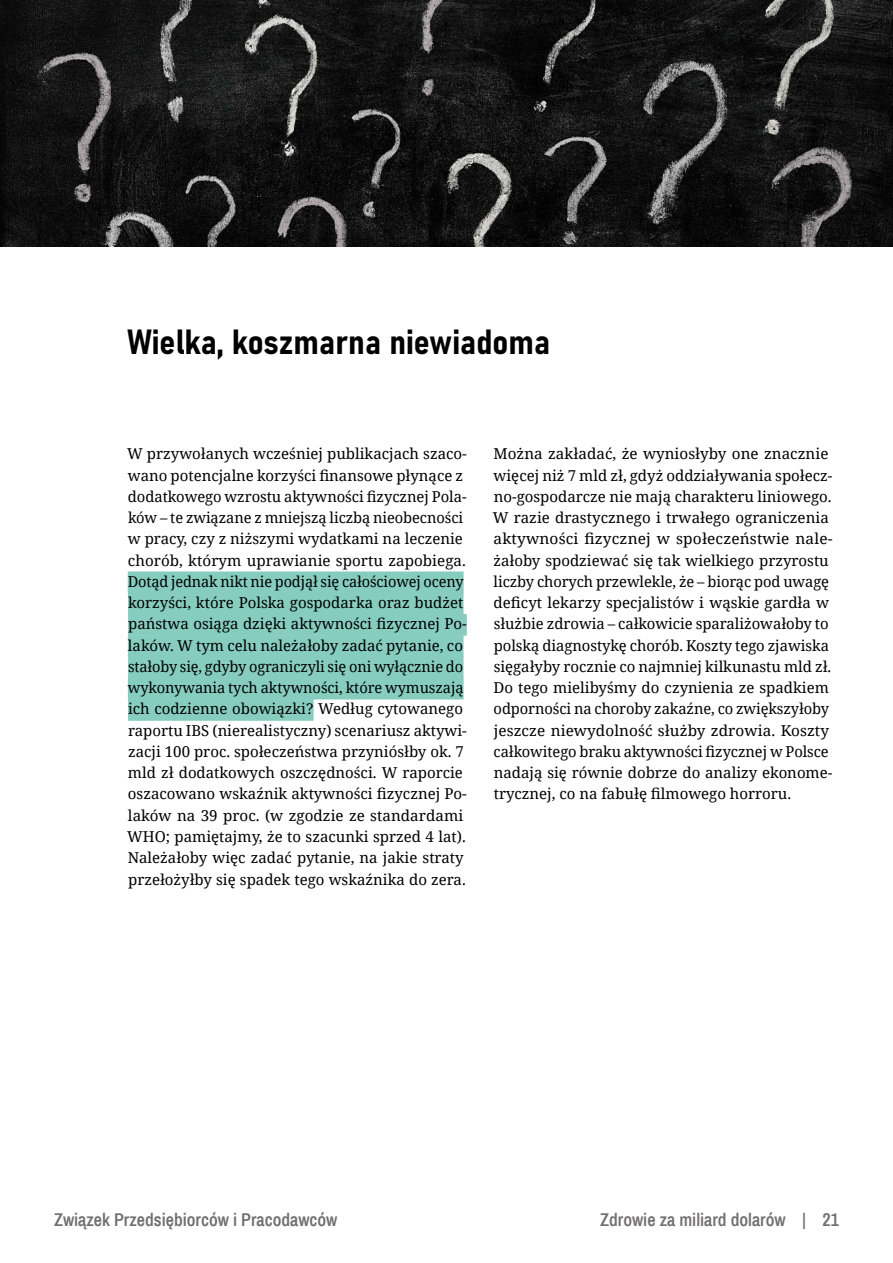
<style>
.page{position:relative;width:893px;height:1263px;background:#fff}
.page>*{position:absolute;margin:0;border:0;box-sizing:border-box;transform-origin:0 0}
.t1{font:34.5px "Bahnschrift";color:#000}
.t2{font:600 18px "Archivo Narrow";color:#706f6f}
.t3{font:600 18px "Archivo Narrow";color:#716f6f}
.t4{font:15px/21.3px "Noto Serif";color:#000}
</style>
<div class="page">
<img style="left:0;top:0;width:893px;height:247px">
<div style="left:128px;top:571px;width:336px;height:22px;background:#86cdc0"></div>
<div style="left:128px;top:593px;width:335px;height:21px;background:#86cdc0"></div>
<div style="left:128px;top:614px;width:339px;height:22px;background:#86cdc0"></div>
<div style="left:128px;top:635px;width:335px;height:22px;background:#86cdc0"></div>
<div style="left:128px;top:656px;width:335px;height:22px;background:#86cdc0"></div>
<div style="left:128px;top:678px;width:336px;height:21px;background:#86cdc0"></div>
<div style="left:128px;top:699px;width:186px;height:22px;background:#86cdc0"></div>
<h1 class="t1" style="left:128px;top:315px;width:424px">Wielka, koszmarna niewiadoma</h1>
<p class="t4" style="left:127px;top:443px;width:341px">W przywołanych wcześniej publikacjach szaco&shy;wano potencjalne korzyści finansowe płynące z dodatkowego wzrostu aktywności fizycznej Pola&shy;ków – te związane z mniejszą liczbą nieobecności w pracy, czy z niższymi wydatkami na leczenie chorób, którym uprawianie sportu zapobiega.<br>Dotąd jednak nikt nie podjął się całościowej oceny korzyści, które Polska gospodarka oraz budżet państwa osiąga dzięki aktywności fizycznej Po&shy;laków. W tym celu należałoby zadać pytanie, co stałoby się, gdyby ograniczyli się oni wyłącznie do wykonywania tych aktywności, które wymuszają ich codzienne obowiązki? Według cytowanego raportu IBS (nierealistyczny) scenariusz aktywi&shy;zacji 100 proc. społeczeństwa przyniósłby ok. 7 mld zł dodatkowych oszczędności. W raporcie oszacowano wskaźnik aktywności fizycznej Po&shy;laków na 39 proc. (w zgodzie ze standardami WHO; pamiętajmy, że to szacunki sprzed 4 lat).<br>Należałoby więc zadać pytanie, na jakie straty przełożyłby się spadek tego wskaźnika do zera.</p>
<p class="t4" style="left:493px;top:443px;width:341px">Można zakładać, że wyniosłyby one znacznie więcej niż 7 mld zł, gdyż oddziaływania społecz&shy;no-gospodarcze nie mają charakteru liniowego.<br>W razie drastycznego i trwałego ograniczenia aktywności fizycznej w społeczeństwie nale&shy;żałoby spodziewać się tak wielkiego przyrostu liczby chorych przewlekle, że – biorąc pod uwagę deficyt lekarzy specjalistów i wąskie gardła w służbie zdrowia – całkowicie sparaliżowałoby to polską diagnostykę chorób. Koszty tego zjawiska sięgałyby rocznie co najmniej kilkunastu mld zł.<br>Do tego mielibyśmy do czynienia ze spadkiem odporności na choroby zakaźne, co zwiększyłoby jeszcze niewydolność służby zdrowia. Koszty całkowitego braku aktywności fizycznej w Polsce nadają się równie dobrze do analizy ekonome&shy;trycznej, co na fabułę filmowego horroru.</p>
<p class="t2" style="left:54px;top:1207px;width:285px">Związek Przedsiębiorców i Pracodawców</p>
<p class="t3" style="left:600px;top:1207px;width:240px">Zdrowie za miliard dolarów | 21</p>
</div>
